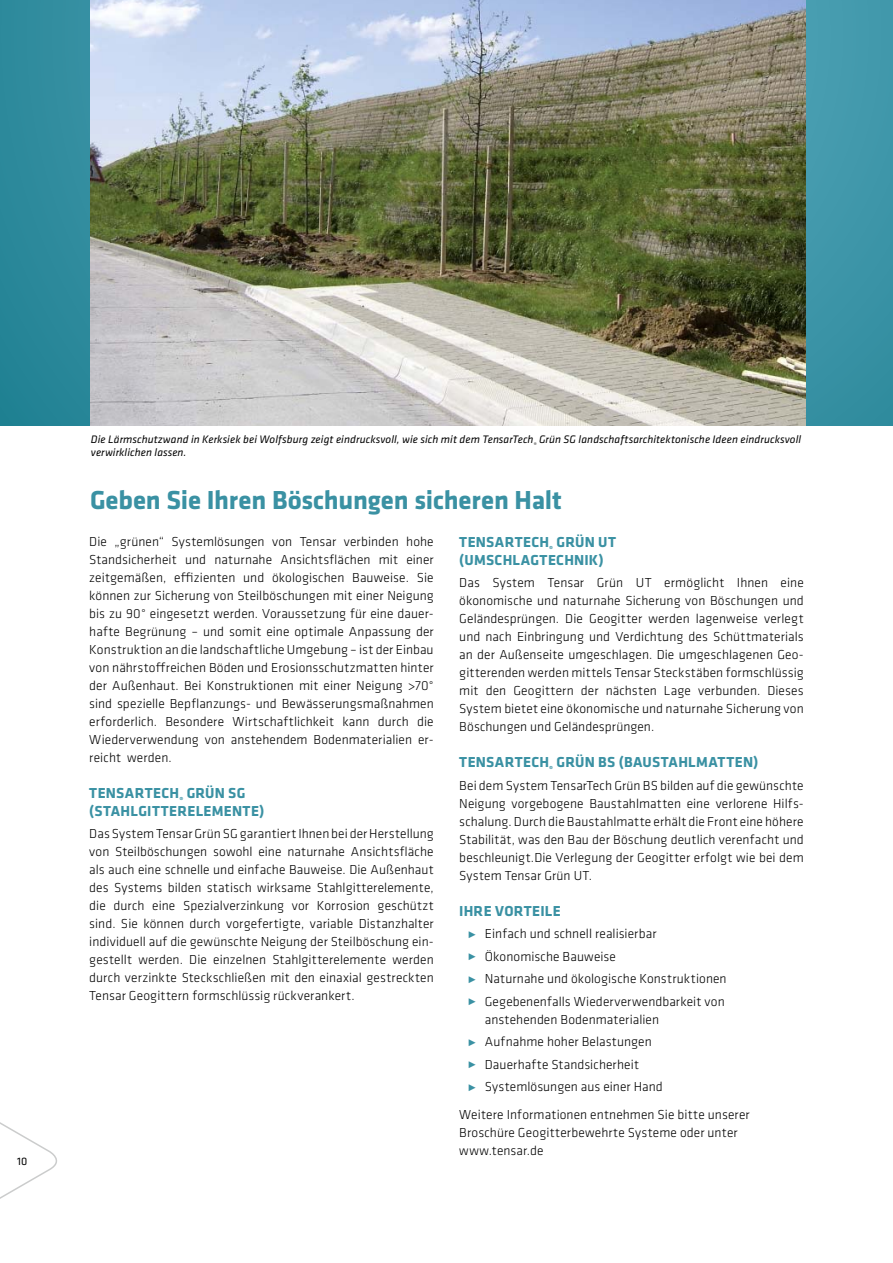
<style>
.page{position:relative;width:893px;height:1263px;background:#fff}
.page>*{position:absolute;margin:0;border:0;box-sizing:border-box;transform-origin:0 0}
.t1{font:700 27px "Klavika";letter-spacing:-.01em;color:#3a91a3}
.t2{font:700 15px/18px "Klavika";letter-spacing:.02em;color:#3a91a3}
.t3{font:300 13.5px/18px "Klavika";letter-spacing:.005em;color:#000;text-align:justify}
.t4{font:italic 11.25px/13.5px "Klavika";letter-spacing:.01em;color:#000}
.t5{font:11.25px "Klavika";color:#000}
.s1{font-weight:700;color:#3a91a3}
</style>
<div class="page">
<svg style="left:0;top:0;width:893px;height:425px;background:#358fa2"></svg>
<img style="left:90px;top:0;width:716px;height:425px">
<svg style="left:0;top:1122px;width:57px;height:77px"></svg>
<p class="t5" style="left:17px;top:1157px;width:12px">10</p>
<p class="t4" style="left:91px;top:434px;width:712px">Die Lärmschutzwand in Kerksiek bei Wolfsburg zeigt eindrucksvoll, wie sich mit dem TensarTech<sub>®</sub> Grün SG landschaftsarchitektonische Ideen eindrucksvoll verwirklichen lassen.</p>
<h1 class="t1" style="left:90px;top:490px;width:473px">Geben Sie Ihren Böschungen sicheren Halt</h1>
<p class="t3" style="left:89px;top:534px;width:346px">Die „grünen“ Systemlösungen von Tensar verbinden hohe Standsicherheit und naturnahe Ansichtsflächen mit einer zeitgemäßen, effizienten und ökologischen Bauweise. Sie können zur Sicherung von Steilböschungen mit einer Neigung bis zu 90° eingesetzt werden. Voraussetzung für eine dauer&shy;hafte Begrünung – und somit eine optimale Anpassung der Konstruktion an die landschaftliche Umgebung – ist der Einbau von nährstoffreichen Böden und Erosionsschutz matten hinter der Außenhaut. Bei Konstruktionen mit einer Neigung &gt;70° sind spezielle Bepflanzungs- und Bewässerungs maßnahmen erforderlich. Besondere Wirtschaftlichkeit kann durch die Wiederverwendung von anstehendem Boden materialien er&shy;reicht werden.</p>
<p class="t2" style="left:89px;top:785px;width:177px">TENSARTECH<sub>®</sub> GRÜN SG (STAHLGITTERELEMENTE)</p>
<p class="t3" style="left:89px;top:826px;width:346px">Das System Tensar Grün SG garantiert Ihnen bei der Herstellung von Steilböschungen sowohl eine naturnahe Ansichts fläche als auch eine schnelle und einfache Bauweise. Die Außenhaut des Systems bilden statisch wirksame Stahlgitterelemente, die durch eine Spezialverzinkung vor Korrosion geschützt sind. Sie können durch vorgefertigte, variable Distanzhalter individuell auf die gewünschte Neigung der Steilböschung ein&shy;gestellt werden. Die einzelnen Stahl gitterelemente werden durch verzinkte Steckschließen mit den einaxial gestreckten Tensar Geogittern formschlüssig rückverankert.</p>
<p class="t2" style="left:459px;top:534px;width:158px">TENSARTECH<sub>®</sub> GRÜN UT (UMSCHLAGTECHNIK)</p>
<p class="t3" style="left:459px;top:575px;width:346px">Das System Tensar Grün UT ermöglicht Ihnen eine öko nomische und naturnahe Sicherung von Böschungen und Gelände sprüngen. Die Geogitter werden lagenweise verlegt und nach Einbringung und Verdichtung des Schüttmaterials an der Außenseite umgeschlagen. Die umgeschlagenen Geo&shy;gitterenden werden mittels Tensar Steckstäben form schlüssig mit den Geogittern der nächsten Lage verbunden. Dieses System bietet eine ökonomische und naturnahe Sicherung von Böschungen und Geländesprüngen.</p>
<p class="t2" style="left:459px;top:755px;width:301px">TENSARTECH<sub>®</sub> GRÜN BS (BAUSTAHLMATTEN)</p>
<p class="t3" style="left:459px;top:778px;width:346px">Bei dem System TensarTech Grün BS bilden auf die gewünschte Neigung vorgebogene Baustahlmatten eine verlorene Hilfs&shy;schalung. Durch die Baustahlmatte erhält die Front eine höhere Stabilität, was den Bau der Böschung deutlich verenfacht und beschleunigt.Die Verlegung der Geogitter erfolgt wie bei dem System Tensar Grün UT.</p>
<p class="t2" style="left:459px;top:903px;width:103px">IHRE VORTEILE</p>
<p class="t3" style="left:468px;top:926px;width:190px"><span class="s1">-</span> Einfach und schnell realisierbar</p>
<p class="t3" style="left:468px;top:949px;width:150px"><span class="s1">-</span> Ökonomische Bauweise</p>
<p class="t3" style="left:468px;top:971px;width:260px"><span class="s1">-</span> Naturnahe und ökologische Konstruktionen</p>
<p class="t3" style="left:485px;top:994px;width:241px;text-indent:-17px"><span class="s1">-</span> Gegebenenfalls Wiederverwendbarkeit von anstehenden Bodenmaterialien</p>
<p class="t3" style="left:468px;top:1034px;width:186px"><span class="s1">-</span> Aufnahme hoher Belastungen</p>
<p class="t3" style="left:468px;top:1057px;width:173px"><span class="s1">-</span> Dauerhafte Standsicherheit</p>
<p class="t3" style="left:459px;top:1075px;width:292px;line-height:27.3px;text-indent:9px"><span class="s1">-</span> Systemlösungen aus einer Hand<br>Weitere Informationen entnehmen Sie bitte unserer</p>
<p class="t3" style="left:459px;top:1125px;width:280px">Broschüre Geogitterbewehrte Systeme oder unter www.tensar.de</p>
</div>
